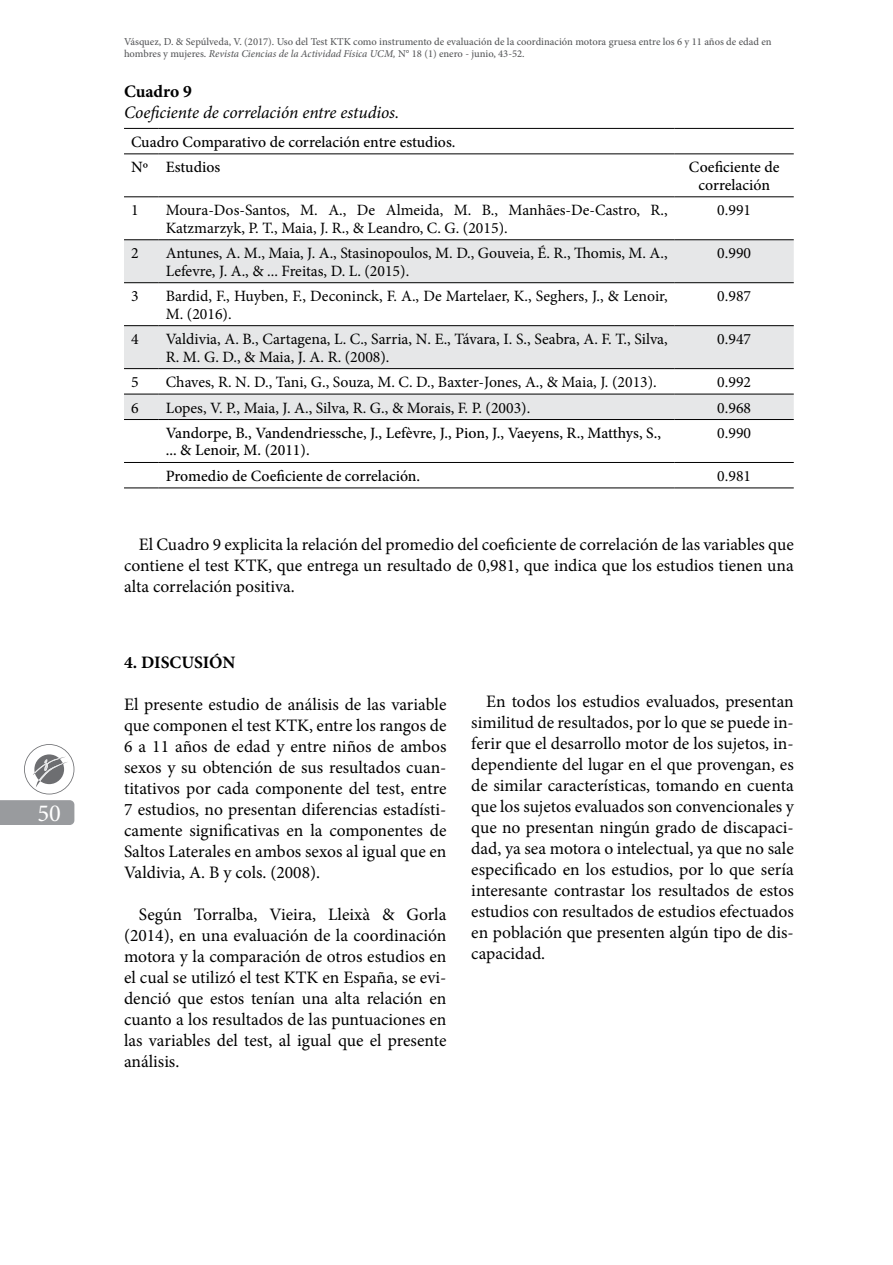
<style>
.page{position:relative;width:893px;height:1265px;background:#fff}
.page>*{position:absolute;margin:0;border:0;box-sizing:border-box;transform-origin:0 0}
.t1{font:24.5px "Minion Pro";color:#fff}
.t2{font:17.5px/21px "Minion Pro";color:#000;text-align:justify}
.t3{font:italic 17.5px "Minion Pro";letter-spacing:-.005em;color:#000}
.t4{font:700 17.5px "Minion Pro";color:#000}
.t5{font:15.75px/17.5px "Minion Pro";color:#000}
.t6{font:500 15.75px/17.5px "Minion Pro";color:#000}
.t7{font:500 10.5px/12.2px "Minion Pro";color:#58595b}
.s1{font-style:italic}
</style>
<div class="page">
<svg style="left:24px;top:744px;width:50px;height:50px"></svg>
<div style="left:0;top:800px;width:74px;height:25px;background:#999b9e"></div>
<svg style="left:124px;top:240px;width:670px;height:179px;fill:#e6e7e8"></svg>
<hr style="left:124px;top:128px;width:35px;height:1px;background:#000">
<hr style="left:159px;top:128px;width:516px;height:1px;background:#000">
<hr style="left:675px;top:128px;width:119px;height:1px;background:#000">
<hr style="left:124px;top:153px;width:35px;height:1px;background:#000">
<hr style="left:159px;top:153px;width:516px;height:1px;background:#000">
<hr style="left:675px;top:153px;width:119px;height:1px;background:#000">
<hr style="left:124px;top:196px;width:35px;height:1px;background:#000">
<hr style="left:159px;top:196px;width:516px;height:1px;background:#000">
<hr style="left:675px;top:196px;width:119px;height:1px;background:#000">
<hr style="left:124px;top:239px;width:35px;height:1px;background:#000">
<hr style="left:159px;top:239px;width:516px;height:1px;background:#000">
<hr style="left:675px;top:239px;width:119px;height:1px;background:#000">
<hr style="left:124px;top:282px;width:35px;height:1px;background:#000">
<hr style="left:159px;top:282px;width:516px;height:1px;background:#000">
<hr style="left:675px;top:282px;width:119px;height:1px;background:#000">
<hr style="left:124px;top:325px;width:35px;height:1px;background:#000">
<hr style="left:159px;top:325px;width:516px;height:1px;background:#000">
<hr style="left:675px;top:325px;width:119px;height:1px;background:#000">
<hr style="left:124px;top:368px;width:35px;height:1px;background:#000">
<hr style="left:159px;top:368px;width:516px;height:1px;background:#000">
<hr style="left:675px;top:368px;width:119px;height:1px;background:#000">
<hr style="left:124px;top:394px;width:35px;height:1px;background:#000">
<hr style="left:159px;top:394px;width:516px;height:1px;background:#000">
<hr style="left:675px;top:394px;width:119px;height:1px;background:#000">
<hr style="left:124px;top:419px;width:35px;height:1px;background:#000">
<hr style="left:159px;top:419px;width:516px;height:1px;background:#000">
<hr style="left:675px;top:419px;width:119px;height:1px;background:#000">
<hr style="left:124px;top:462px;width:35px;height:1px;background:#000">
<hr style="left:159px;top:462px;width:516px;height:1px;background:#000">
<hr style="left:675px;top:462px;width:119px;height:1px;background:#000">
<hr style="left:124px;top:487px;width:35px;height:1px;background:#000">
<hr style="left:159px;top:487px;width:516px;height:1px;background:#000">
<hr style="left:675px;top:487px;width:119px;height:1px;background:#000">
<h1 class="t1" style="left:37px;top:797px;width:25px">50</h1>
<p class="t7" style="left:124px;top:35px;width:649px">Vásquez, D. &amp; Sepúlveda, V. (2017). Uso del Test KTK como instrumento de evaluación de la coordinación motora gruesa entre los 6 y 11 años de edad en hombres y mujeres. <span class="s1">Revista Ciencias de la Actividad Física UCM,</span> N° 18 (1) enero - junio, 43-52.</p>
<p class="t4" style="left:124px;top:79px;width:69px">Cuadro 9</p>
<p class="t3" style="left:124px;top:101px;width:277px">Coeficiente de correlación entre estudios.</p>
<p class="t6" style="left:131px;top:129px;width:326px;line-height:25.4px">Cuadro Comparativo de correlación entre estudios.<br>Nº Estudios</p>
<p class="t6" style="left:689px;top:159px;width:92px;text-align:center">Coeficiente de correlación</p>
<p class="t5" style="left:131px;top:202px;width:9px">1</p>
<p class="t5" style="left:166px;top:202px;width:503px">Moura-Dos-Santos, M. A., De Almeida, M. B., Manhães-De-Castro, R.,<br>Katzmarzyk, P. T., Maia, J. R., &amp; Leandro, C. G. (2015).</p>
<p class="t5" style="left:717px;top:202px;width:35px">0.991</p>
<p class="t5" style="left:131px;top:245px;width:9px">2</p>
<p class="t5" style="left:166px;top:245px;width:503px">Antunes, A. M., Maia, J. A., Stasinopoulos, M. D., Gouveia, É. R., Thomis, M. A.,<br>Lefevre, J. A., &amp; ... Freitas, D. L. (2015).</p>
<p class="t5" style="left:717px;top:245px;width:35px">0.990</p>
<p class="t5" style="left:131px;top:287px;width:9px">3</p>
<p class="t5" style="left:166px;top:287px;width:503px">Bardid, F., Huyben, F., Deconinck, F. A., De Martelaer, K., Seghers, J., &amp; Lenoir,<br>M. (2016).</p>
<p class="t5" style="left:717px;top:287px;width:35px">0.987</p>
<p class="t5" style="left:131px;top:330px;width:9px">4</p>
<p class="t5" style="left:166px;top:330px;width:503px">Valdivia, A. B., Cartagena, L. C., Sarria, N. E., Távara, I. S., Seabra, A. F. T., Silva,<br>R. M. G. D., &amp; Maia, J. A. R. (2008).</p>
<p class="t5" style="left:717px;top:330px;width:35px">0.947</p>
<p class="t5" style="left:131px;top:373px;width:9px">5</p>
<p class="t5" style="left:166px;top:373px;width:493px">Chaves, R. N. D., Tani, G., Souza, M. C. D., Baxter-Jones, A., &amp; Maia, J. (2013).</p>
<p class="t5" style="left:717px;top:373px;width:35px">0.992</p>
<p class="t5" style="left:131px;top:399px;width:9px">6</p>
<p class="t5" style="left:166px;top:399px;width:366px">Lopes, V. P., Maia, J. A., Silva, R. G., &amp; Morais, F. P. (2003).</p>
<p class="t5" style="left:717px;top:399px;width:35px">0.968</p>
<p class="t6" style="left:166px;top:424px;width:497px">Vandorpe, B., Vandendriessche, J., Lefèvre, J., Pion, J., Vaeyens, R., Matthys, S., ... &amp; Lenoir, M. (2011).</p>
<p class="t5" style="left:717px;top:424px;width:35px">0.990</p>
<p class="t6" style="left:166px;top:467px;width:256px">Promedio de Coeficiente de correlación.</p>
<p class="t5" style="left:717px;top:467px;width:35px">0.981</p>
<p class="t2" style="left:124px;top:534px;width:671px;text-indent:15px">El Cuadro 9 explicita la relación del promedio del coeficiente de correlación de las variables que contiene el test KTK, que entrega un resultado de 0,981, que indica que los estudios tienen una alta correlación positiva.</p>
<p class="t4" style="left:124px;top:650px;width:113px">4. DISCUSIÓN</p>
<p class="t2" style="left:124px;top:694px;width:324px">El presente estudio de análisis de las variable que componen el test KTK, entre los rangos de 6 a 11 años de edad y entre niños de ambos sexos y su obtención de sus resultados cuan&shy;titativos por cada componente del test, entre 7 estudios, no presentan diferencias estadísti&shy;camente significativas en la componentes de Saltos Laterales en ambos sexos al igual que en Valdivia, A. B y cols. (2008).</p>
<p class="t2" style="left:124px;top:904px;width:324px;text-indent:15px">Según Torralba, Vieira, Lleixà &amp; Gorla (2014), en una evaluación de la coordinación motora y la comparación de otros estudios en el cual se utilizó el test KTK en España, se evi&shy;denció que estos tenían una alta relación en cuanto a los resultados de las puntuaciones en las variables del test, al igual que el presente análisis.</p>
<p class="t2" style="left:471px;top:691px;width:324px;text-indent:15px">En todos los estudios evaluados, presentan similitud de resultados, por lo que se puede in&shy;ferir que el desarrollo motor de los sujetos, in&shy;dependiente del lugar en el que provengan, es de similar características, tomando en cuenta que los sujetos evaluados son convencionales y que no presentan ningún grado de discapaci&shy;dad, ya sea motora o intelectual, ya que no sale especificado en los estudios, por lo que sería interesante contrastar los resultados de estos estudios con resultados de estudios efectuados en población que presenten algún tipo de dis&shy;capacidad.</p>
</div>
